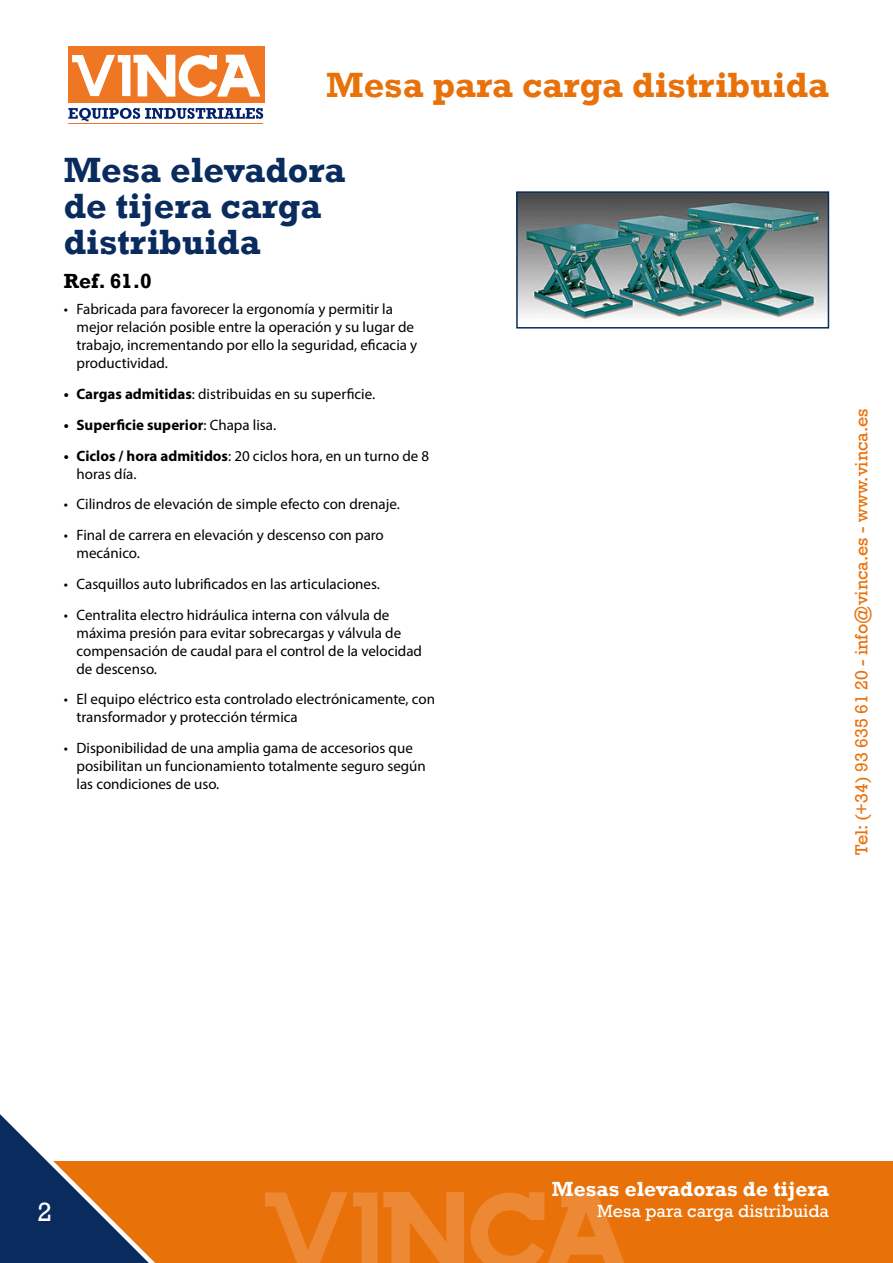
<style>
.page{position:relative;width:893px;height:1263px;background:#fff}
.page>*{position:absolute;margin:0;border:0;box-sizing:border-box;transform-origin:0 0}
.t1{font:700 36px/36px "Rockwell";color:#092b5e}
.t2{font:700 36px "Rockwell";color:#e9710a}
.t3{font:27px "Rockwell";color:#fff}
.t4{font:700 21px "Rockwell";color:#fff}
.t5{font:700 21px "Rockwell";color:#000}
.t6{font:18px "Rockwell";color:#e9710a}
.t7{font:18px "Rockwell";color:#fff}
.t8{font:15px/18px "Myriad Pro";color:#000}
.t9{font:700 15px "Myriad Pro";color:#000}
.s1{font-weight:700}
.s2{font-weight:400}
</style>
<div class="page">
<div style="left:0;top:1161px;width:893px;height:102px;background:#e9710a"></div>
<svg style="left:265px;top:1192px;width:359px;height:71px"></svg>
<svg style="left:0;top:1114px;width:155px;height:149px"></svg>
<img style="left:519px;top:194px;width:307px;height:128px">
<div style="left:516px;top:191px;width:313px;height:138px;border:2px solid #092b5e"></div>
<svg style="left:68px;top:108px;width:195px;height:14px"></svg>
<hr style="left:68px;top:123px;width:195px;height:1px;background:#ef7622">
<div style="left:68px;top:46px;width:196px;height:57px;background:#ef7622"></div>
<svg style="left:72px;top:55px;width:188px;height:42px"></svg>
<h1 class="t2" style="left:326px;top:64px;width:504px">Mesa para carga distribuida</h1>
<h1 class="t1" style="left:64px;top:152px;width:283px">Mesa elevadora de tijera carga distribuida</h1>
<h3 class="t5" style="left:64px;top:268px;width:90px">Ref. 61.0</h3>
<p class="t8" style="left:77px;top:300px;width:342px;text-indent:-13px">• Fabricada para favorecer la ergonomía y permitir la mejor relación posible entre la operación y su lugar de trabajo, incrementando por ello la seguridad, eficacia y productividad.</p>
<p class="t8" style="left:64px;top:385px;width:313px"><span class="s1">• Cargas admitidas</span>: distribuidas en su superficie.</p>
<p class="t9" style="left:64px;top:415px;width:214px">• Superficie superior<span class="s2">: Chapa lisa.</span></p>
<p class="t8" style="left:77px;top:446px;width:354px;text-indent:-13px"><span class="s1">• Ciclos / hora admitidos</span>: 20 ciclos hora, en un turno de 8 horas día.</p>
<p class="t8" style="left:64px;top:495px;width:337px">• Cilindros de elevación de simple efecto con drenaje.</p>
<p class="t8" style="left:77px;top:526px;width:309px;text-indent:-13px">• Final de carrera en elevación y descenso con paro mecánico.</p>
<p class="t8" style="left:64px;top:575px;width:318px">• Casquillos auto lubrificados en las articulaciones.</p>
<p class="t8" style="left:77px;top:605px;width:347px;text-indent:-13px">• Centralita electro hidráulica interna con válvula de máxima presión para evitar sobrecargas y válvula de compensación de caudal para el control de la velocidad de descenso.</p>
<p class="t8" style="left:77px;top:690px;width:360px;text-indent:-13px">• El equipo eléctrico esta controlado electrónicamente, con transformador y protección térmica</p>
<p class="t8" style="left:77px;top:739px;width:351px;text-indent:-13px">• Disponibilidad de una amplia gama de accesorios que posibilitan un funcionamiento totalmente seguro según las condiciones de uso.</p>
<p class="t6" style="left:851px;top:855px;width:448px;rotate:-90deg">Tel: (+34) 93 635 61 20 - info@vinca.es - www.vinca.es</p>
<h2 class="t3" style="left:38px;top:1196px;width:16px">2</h2>
<h3 class="t4" style="left:552px;top:1176px;width:279px">Mesas elevadoras de tijera</h3>
<p class="t7" style="left:597px;top:1201px;width:234px">Mesa para carga distribuida</p>
</div>
